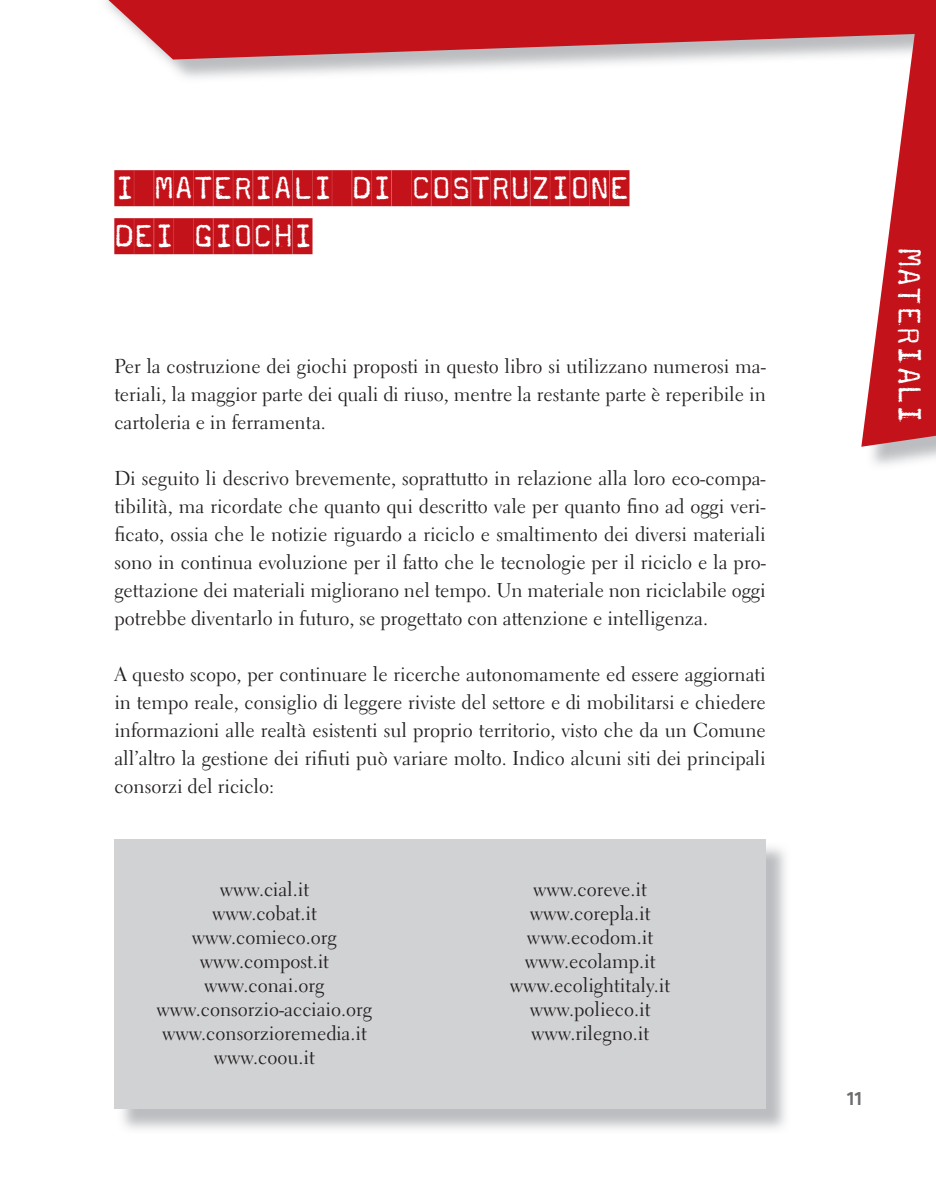
<style>
.page{position:relative;width:936px;height:1191px;background:#fff}
.page>*{position:absolute;margin:0;border:0;box-sizing:border-box;transform-origin:0 0}
.t1{font:36px/48px "Magda Cameo";color:#c4121a}
.t2{font:36px "Magda Text";color:#fff}
.t3{font:20px/24px "Electra LT Std";color:#231f20;text-align:justify}
.t4{font:500 20px "Klavika";color:#6c6d70}
</style>
<div class="page">
<svg style="left:105px;top:0;width:830px;height:447px"></svg>
<img style="left:118px;top:842px;width:668px;height:287px">
<div style="left:114px;top:838px;width:651px;height:270px;background:#d1d2d4"></div>
<h1 class="t1" style="left:114px;top:163px;width:516px">I MATERIALI DI COSTRUZIONE<br>DEI GIOCHI</h1>
<p class="t3" style="left:114px;top:352px;width:653px;line-height:28px">Per la costruzione dei giochi proposti in questo libro si utilizzano numerosi ma&shy;teriali, la maggior parte dei quali di riuso, mentre la restante parte è reperibile in cartoleria e in ferramenta.</p>
<p class="t3" style="left:114px;top:464px;width:653px;line-height:28px">Di seguito li descrivo brevemente, soprattutto in relazione alla loro eco-compa&shy;tibilità, ma ricordate che quanto qui descritto vale per quanto fino ad oggi veri&shy;ficato, ossia che le notizie riguardo a riciclo e smaltimento dei diversi materiali sono in continua evoluzione per il fatto che le tecnologie per il riciclo e la pro&shy;gettazione dei materiali migliorano nel tempo. Un materiale non riciclabile oggi potrebbe diventarlo in futuro, se progettato con attenzione e intelligenza.</p>
<p class="t3" style="left:114px;top:660px;width:653px;line-height:28px">A questo scopo, per continuare le ricerche autonomamente ed essere aggiornati in tempo reale, consiglio di leggere riviste del settore e di mobilitarsi e chiedere informazioni alle realtà esistenti sul proprio territorio, visto che da un Comune all’altro la gestione dei rifiuti può variare molto. Indico alcuni siti dei principali consorzi del riciclo:</p>
<p class="t3" style="left:156px;top:877px;width:217px;text-align:center">www.cial.it<br>www.cobat.it www.comieco.org www.compost.it www.conai.org www.consorzio-acciaio.org www.consorzioremedia.it www.coou.it</p>
<p class="t3" style="left:510px;top:877px;width:162px;text-align:center">www.coreve.it www.corepla.it www.ecodom.it www.ecolamp.it www.ecolightitaly.it www.polieco.it www.rilegno.it</p>
<h1 class="t2" style="left:929px;top:247px;width:180px;rotate:90deg">MATERIALI</h1>
<p class="t4" style="left:846px;top:1087px;width:17px">11</p>
</div>
